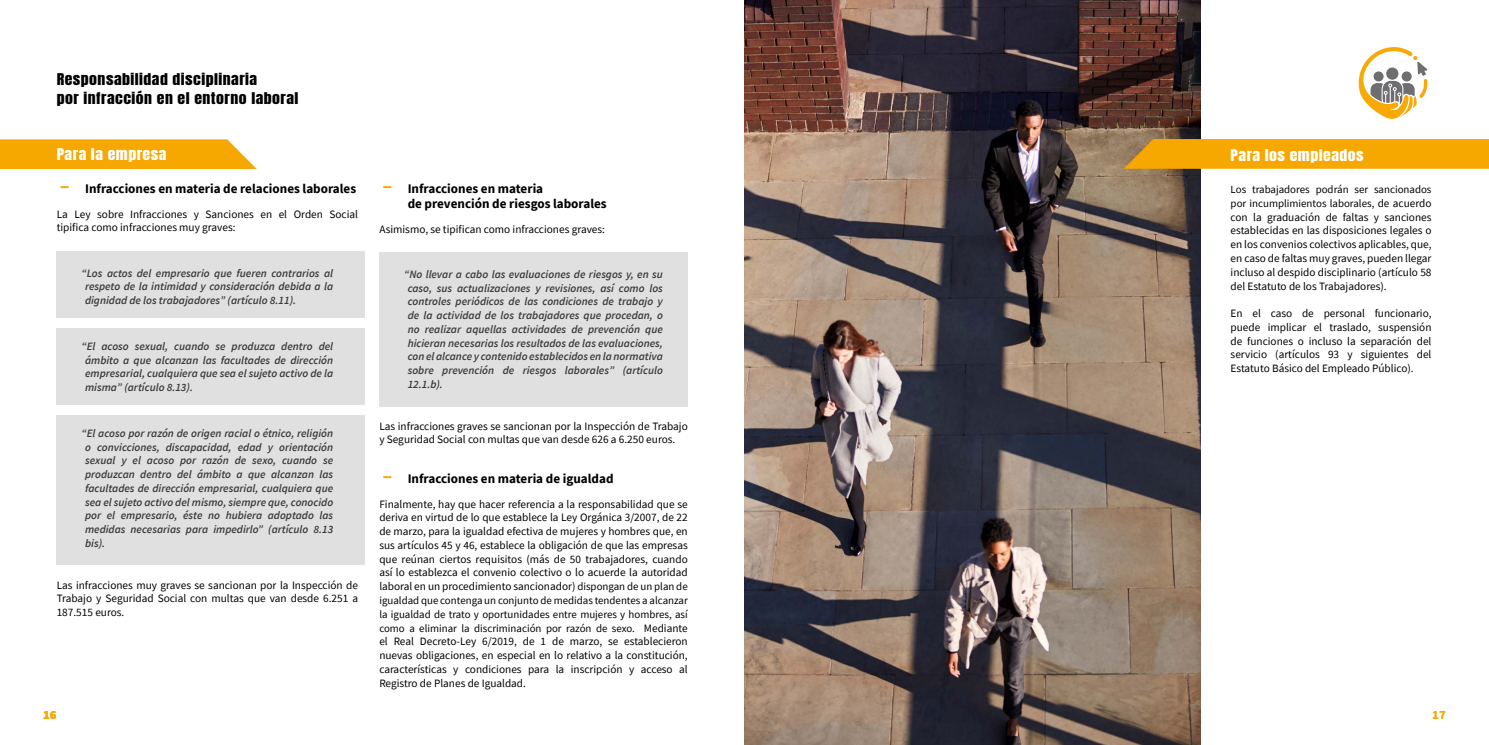
<style>
.page{position:relative;width:1489px;height:745px;background:#fff}
.page>*{position:absolute;margin:0;border:0;box-sizing:border-box;transform-origin:0 0}
.t1{font:13.75px/18.8px "Anton";letter-spacing:.03em;color:#000;scale:1.15 1}
.t2{font:13.75px "Anton";letter-spacing:.03em;color:#fff;scale:1.15 1}
.t3{font:700 13.12px/15px "Source Sans Pro";color:#000}
.t4{font:900 12.5px "Source Sans Pro";color:#f7a800}
.t5{font:11.25px/13.8px "Source Sans Pro";color:#000;text-align:justify}
.t6{font:italic 600 11.25px/13.8px "Source Sans Pro";color:#3c3c3b;text-align:justify}
.t7{font:10.88px/13.8px "Source Sans Pro";color:#000;text-align:justify}
.s1{font-size:17.5px;color:#f7a800}
.s2{font-size:10.88px}
.s3{font-size:11.25px}
</style>
<div class="page">
<img style="left:744px;top:0;width:455px;height:744px">
<svg style="left:0;top:139px;width:257px;height:30px;background:#f7ae11"></svg>
<div style="left:379px;top:252px;width:308px;height:154px;background:#e1e0e1"></div>
<div style="left:57px;top:251px;width:308px;height:67px;background:#e1e0e1"></div>
<div style="left:57px;top:328px;width:308px;height:77px;background:#e1e0e1"></div>
<div style="left:57px;top:414px;width:308px;height:149px;background:#e1e0e1"></div>
<svg style="left:1123px;top:139px;width:365px;height:30px;background:#f2a606"></svg>
<svg style="left:1358px;top:47px;width:70px;height:72px"></svg>
<p class="t1" style="left:57px;top:71px;width:212px">Responsabilidad disciplinaria<br>por infracción en el entorno laboral</p>
<p class="t2" style="left:57px;top:147px;width:97px">Para la empresa</p>
<p class="t3" style="left:60px;top:181px;width:297px"><span class="s1">−</span> Infracciones en materia de relaciones laborales</p>
<p class="t5" style="left:57px;top:207px;width:303px">La Ley sobre Infracciones y Sanciones en el Orden Social tipifica como infracciones muy graves:</p>
<p class="t6" style="left:85px;top:266px;width:250px;text-indent:-4px">“Los actos del empresario que fueren contrarios al respeto de la intimidad y consideración debida a la dignidad de los trabajadores” (artículo 8.11).</p>
<p class="t6" style="left:85px;top:339px;width:250px;text-indent:-4px">“El acoso sexual, cuando se produzca dentro del ámbito a que alcanzan las facultades de dirección empresarial, cualquiera que sea el sujeto activo de la misma” (artículo 8.13).</p>
<p class="t6" style="left:85px;top:426px;width:250px;text-indent:-4px">“El acoso por razón de origen racial o étnico, religión o convicciones, discapacidad, edad y orientación sexual y el acoso por razón de sexo, cuando se produzcan dentro del ámbito a que alcanzan las facultades de dirección empresarial, cualquiera que sea el sujeto activo del mismo, siempre que, conocido por el empresario, éste no hubiera adoptado las medidas necesarias para impedirlo” (artículo 8.13 bis).</p>
<p class="t5" style="left:57px;top:577px;width:303px">Las infracciones muy graves se sancionan por la Inspección de Trabajo y Seguridad Social con multas que van desde 6.251 a 187.515 euros.</p>
<p class="t4" style="left:43px;top:705px;width:15px">16</p>
<p class="t3" style="left:407px;top:181px;width:200px;text-indent:-25px"><span class="s1">−</span> Infracciones en materia<br>de prevención de riesgos laborales</p>
<p class="t5" style="left:379px;top:222px;width:227px">Asimismo, se tipifican como infracciones graves:</p>
<p class="t6" style="left:407px;top:267px;width:257px;text-indent:-4px">“No llevar a cabo las evaluaciones de riesgos y, en su caso, sus actualizaciones y revisiones, así como los controles periódicos de las condiciones de trabajo y de la actividad de los trabajadores que procedan, o no realizar aquellas actividades de prevención que hicieran necesarias los resultados de las evaluaciones, con el alcance y contenido establecidos en la normativa sobre prevención de riesgos laborales” (artículo 12.1.b).</p>
<p class="t5" style="left:379px;top:418px;width:310px">Las infracciones graves se sancionan por la Inspección de Trabajo y Seguridad Social con multas que van desde 626 a 6.250 euros.</p>
<p class="t3" style="left:383px;top:471px;width:232px"><span class="s1">−</span> Infracciones en materia de igualdad</p>
<p class="t5" style="left:379px;top:496px;width:310px">Finalmente, hay que hacer referencia a la responsabilidad que se deriva en virtud de lo que establece la Ley Orgánica 3/2007, de 22 de marzo, para la igualdad efectiva de mujeres y hombres que, en sus artículos 45 y 46, establece la obligación de que las empresas que reúnan ciertos requisitos (más de 50 trabajadores, cuando así lo establezca el convenio colectivo o lo acuerde la autoridad laboral en un procedimiento sancionador) <span class="s2">dispongan de un plan de</span></p>
<p class="t7" style="left:379px;top:593px;width:310px">igualdad que contenga un conjunto de medidas tendentes a alcanzar la igualdad de trato y oportunidades entre mujeres y hombres, así como a eliminar la discriminación por razón de sexo. <span class="s3">Mediante</span></p>
<p class="t5" style="left:379px;top:634px;width:310px">el Real Decreto-Ley 6/2019, de 1 de marzo, se establecieron nuevas obligaciones, en especial en lo relativo a la constitución, características y condiciones para la inscripción y acceso al Registro de Planes de Igualdad.</p>
<p class="t2" style="left:1230px;top:148px;width:117px">Para los empleados</p>
<p class="t7" style="left:1230px;top:182px;width:202px">Los trabajadores podrán ser sancionados por incumplimientos laborales, <span class="s3">de acuerdo</span></p>
<p class="t5" style="left:1230px;top:210px;width:202px">con la graduación de faltas y sanciones establecidas en las disposiciones legales o en los convenios colectivos aplicables, que, en caso de faltas muy graves, pueden llegar incluso al despido disciplinario (artículo 58 del Estatuto de los Trabajadores).</p>
<p class="t5" style="left:1230px;top:306px;width:202px">En el caso de personal funcionario, puede implicar el traslado, suspensión de funciones o incluso la separación del servicio (artículos 93 y siguientes del Estatuto Básico del Empleado Público).</p>
<p class="t4" style="left:1431px;top:706px;width:15px">17</p>
</div>
